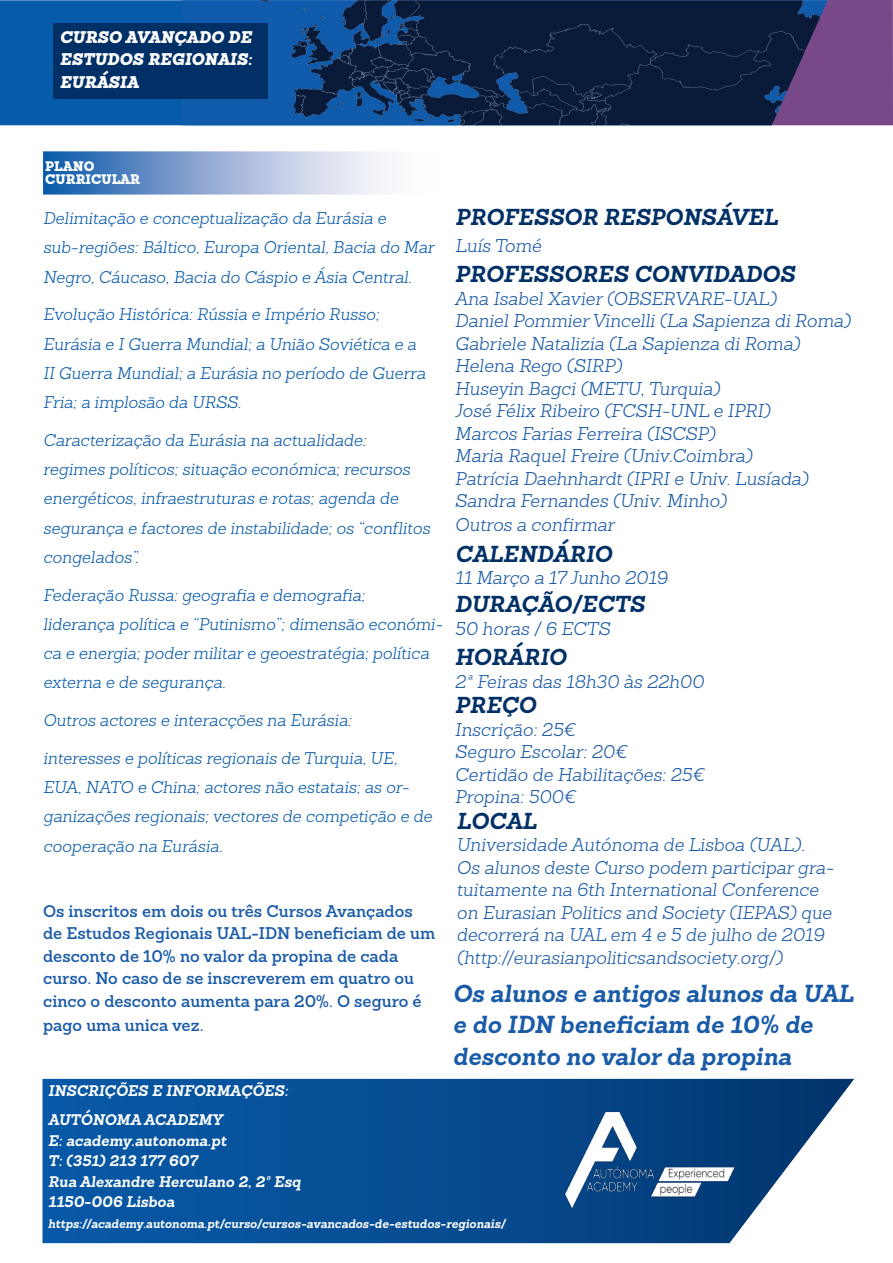
<style>
.page{position:relative;width:893px;height:1263px;background:#fff}
.page>*{position:absolute;margin:0;border:0;box-sizing:border-box;transform-origin:0 0}
.t1{font:italic 700 24px/31.5px "Sanchez Slab";color:#1a5ba8}
.t2{font:italic 700 22.5px "Sanchez Slab";color:#013067}
.t3{font:italic 300 18px/22.6px "Sanchez Slab";color:#1a5ba8}
.t4{font:italic 300 16.5px/29.2px "Sanchez Slab";color:#095baa}
.t5{font:600 16.5px/22.5px "Sanchez Slab";color:#1a5ba8}
.t6{font:italic 900 16.5px/22.5px "Sanchez Slab";color:#fff;text-align:justify}
.t7{font:italic 700 15px/20.5px "Sanchez Slab";color:#fff}
.t8{font:900 13.5px/13.5px "Sanchez Slab";color:#fff}
.t9{font:italic 700 12px "Sanchez Slab";color:#fff}
</style>
<div class="page">
<img style="left:43px;top:152px;width:342px;height:43px">
<div style="left:0;top:0;width:182px;height:125px;background:#065bab"></div>
<img style="left:182px;top:0;width:590px;height:125px">
<svg style="left:772px;top:0;width:121px;height:125px;background:#5f407a"></svg>
<img style="left:42px;top:1078px;width:812px;height:165px">
<img style="left:518px;top:1097px;width:227px;height:125px">
<div style="left:54px;top:23px;width:214px;height:76px;background:#013067"></div>
<p class="t6" style="left:60px;top:24px;width:194px">CURSO AVANÇADO DE ESTUDOS REGIONAIS:<br>EURÁSIA</p>
<p class="t8" style="left:45px;top:159px;width:96px">PLANO<br>CURRICULAR</p>
<p class="t4" style="left:43px;top:203px;width:393px">Delimitação e conceptualização da Eurásia e sub-regiões: Báltico, Europa Oriental, Bacia do Mar<br>Negro, Cáucaso, Bacia do Cáspio e Ásia Central.</p>
<p class="t4" style="left:43px;top:299px;width:384px">Evolução Histórica: Rússia e Império Russo; Eurásia e I Guerra Mundial; a União Soviética e a II Guerra Mundial; a Eurásia no período de Guerra Fria; a implosão da URSS.</p>
<p class="t4" style="left:43px;top:425px;width:388px">Caracterização da Eurásia na actualidade: regimes políticos; situação económica; recursos energéticos, infraestruturas e rotas; agenda de segurança e factores de instabilidade; os “conflitos congelados”.</p>
<p class="t4" style="left:43px;top:580px;width:401px">Federação Russa: geografia e demografia;<br>liderança política e “Putinismo”; dimensão económi&shy;ca e energia; poder militar e geoestratégia; política externa e de segurança.</p>
<p class="t4" style="left:43px;top:705px;width:310px">Outros actores e interacções na Eurásia:</p>
<p class="t4" style="left:43px;top:743px;width:390px">interesses e políticas regionais de Turquia, UE, EUA, NATO e China; actores não estatais; as or&shy;ganizações regionais; vectores de competição e de cooperação na Eurásia.</p>
<p class="t5" style="left:43px;top:901px;width:393px">Os inscritos em dois ou três Cursos Avançados de Estudos Regionais UAL-IDN beneficiam de um desconto de 10% no valor da propina de cada curso. No caso de se inscreverem em quatro ou cinco o desconto aumenta para 20%. O seguro é</p>
<p class="t5" style="left:43px;top:1015px;width:162px">pago uma unica vez.</p>
<h2 class="t2" style="left:455px;top:202px;width:324px">PROFESSOR RESPONSÁVEL</h2>
<p class="t3" style="left:455px;top:234px;width:88px">Luís Tomé</p>
<h2 class="t2" style="left:455px;top:259px;width:342px">PROFESSORES CONVIDADOS</h2>
<p class="t3" style="left:455px;top:287px;width:397px">Ana Isabel Xavier (OBSERVARE-UAL)<br>Daniel Pommier Vincelli (La Sapienza di Roma)<br>Gabriele Natalizia (La Sapienza di Roma)<br>Helena Rego (SIRP)<br>Huseyin Bagci (METU, Turquia)<br>José Félix Ribeiro (FCSH-UNL e IPRI)<br>Marcos Farias Ferreira (ISCSP)<br>Maria Raquel Freire (Univ.Coimbra)<br>Patrícia Daehnhardt (IPRI e Univ. Lusíada)<br>Sandra Fernandes (Univ. Minho)<br>Outros a confirmar</p>
<h2 class="t2" style="left:455px;top:539px;width:158px">CALENDÁRIO</h2>
<p class="t3" style="left:455px;top:566px;width:214px">11 Março a 17 Junho 2019</p>
<h2 class="t2" style="left:455px;top:589px;width:191px">DURAÇÃO/ECTS</h2>
<p class="t3" style="left:455px;top:617px;width:157px">50 horas / 6 ECTS</p>
<h2 class="t2" style="left:455px;top:642px;width:113px">HORÁRIO</h2>
<p class="t3" style="left:455px;top:670px;width:250px">2ª Feiras das 18h30 às 22h00</p>
<h2 class="t2" style="left:455px;top:690px;width:83px">PREÇO</h2>
<p class="t3" style="left:455px;top:718px;width:251px">Inscrição: 25€<br>Seguro Escolar: 20€<br>Certidão de Habilitações: 25€<br>Propina: 500€</p>
<h2 class="t2" style="left:457px;top:805px;width:82px">LOCAL</h2>
<p class="t3" style="left:457px;top:833px;width:379px">Universidade Autónoma de Lisboa (UAL).<br>Os alunos deste Curso podem participar gra&shy;tuitamente na 6th International Conference on Eurasian Politics and Society (IEPAS) que decorrerá na UAL em 4 e 5 de julho de 2019 (http://eurasianpoliticsandsociety.org/)</p>
<h1 class="t1" style="left:453px;top:976px;width:402px">Os alunos e antigos alunos da UAL e do IDN beneficiam de 10% de desconto no valor da propina</h1>
<p class="t7" style="left:48px;top:1075px;width:241px;line-height:29px">INSCRIÇÕES E INFORMAÇÕES:<br>AUTÓNOMA ACADEMY</p>
<p class="t7" style="left:48px;top:1129px;width:254px">E: academy.autonoma.pt<br>T: (351) 213 177 607<br>Rua Alexandre Herculano 2, 2º Esq<br>1150-006 Lisboa</p>
<p class="t9" style="left:48px;top:1215px;width:459px">https://academy.autonoma.pt/curso/cursos-avancados-de-estudos-regionais/</p>
</div>
